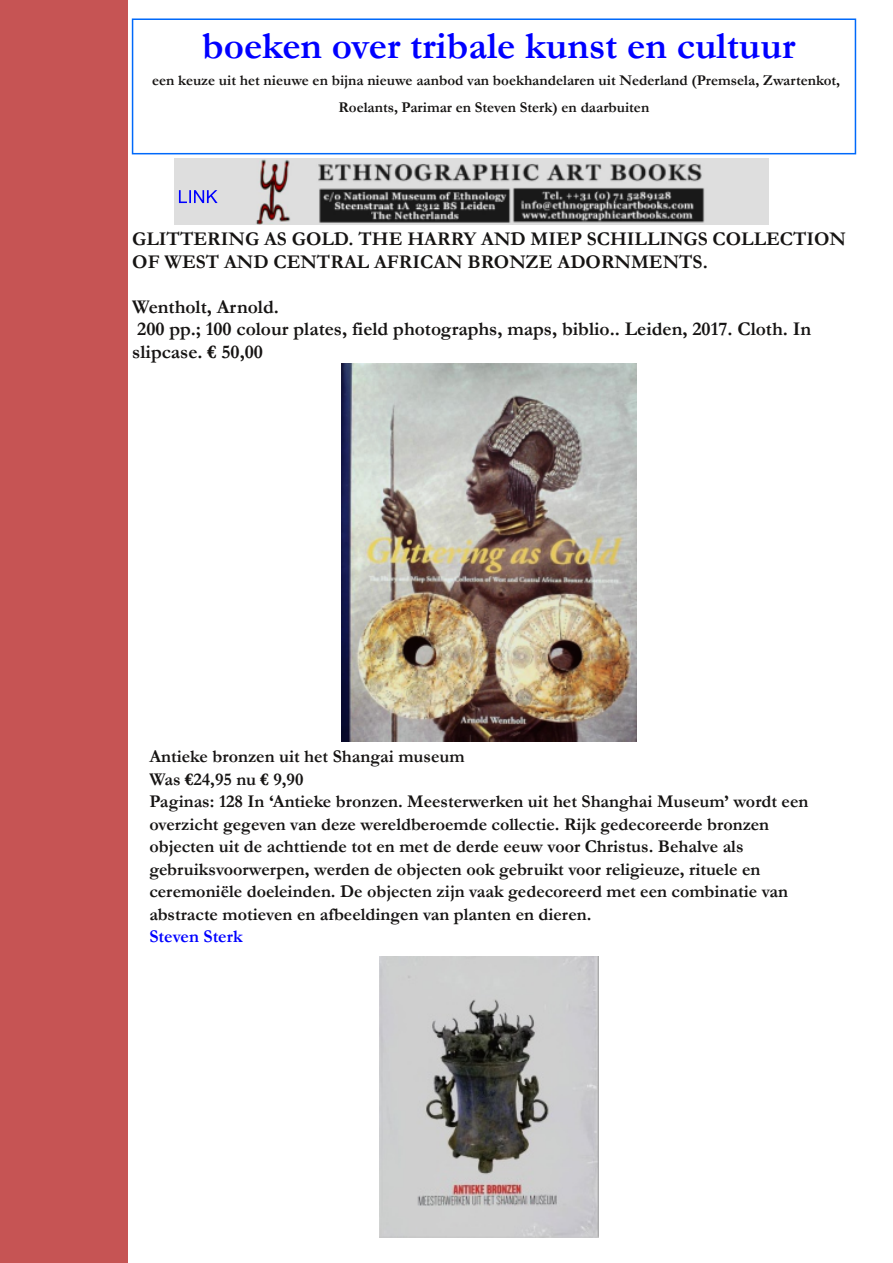
<style>
.page{position:relative;width:893px;height:1263px;background:#fff}
.page>*{position:absolute;margin:0;border:0;box-sizing:border-box;transform-origin:0 0}
.t1{font:700 39px "Garamond";color:#00f}
.t2{font:700 19.5px/22.5px "Garamond";color:#161413}
.t3{font:700 18px/22.5px "Garamond";color:#161413}
.t4{font:700 18px "Garamond";color:#00f}
.t5{font:700 15px/27px "Garamond";color:#161413;text-align:center}
</style>
<div class="page">
<div style="left:0;top:0;width:128px;height:1263px;background:#c65454"></div>
<div style="left:132px;top:18px;width:724px;height:136px;border:2px solid #0069fa"></div>
<img style="left:341px;top:363px;width:295px;height:378px">
<img style="left:380px;top:957px;width:218px;height:280px">
<img style="left:175px;top:158px;width:594px;height:66px">
<svg style="left:179px;top:190px;width:39px;height:13px"></svg>
<h1 class="t1" style="left:202px;top:24px;width:595px">boeken over tribale kunst en cultuur</h1>
<p class="t5" style="left:152px;top:67px;width:689px">een keuze uit het nieuwe en bijna nieuwe aanbod van boekhandelaren uit Nederland (Premsela, Zwartenkot,<br>Roelants, Parimar en Steven Sterk) en daarbuiten</p>
<p class="t2" style="left:132px;top:228px;width:715px">GLITTERING AS GOLD. THE HARRY AND MIEP SCHILLINGS COLLECTION<br>OF WEST AND CENTRAL AFRICAN BRONZE ADORNMENTS.</p>
<p class="t2" style="left:132px;top:296px;width:680px">Wentholt, Arnold.<br>200 pp.; 100 colour plates, field photographs, maps, biblio.. Leiden, 2017. Cloth. In slipcase. € 50,00</p>
<p class="t3" style="left:149px;top:746px;width:660px">Antieke bronzen uit het Shangai museum<br>Was €24,95 nu € 9,90<br>Paginas: 128 In ‘Antieke bronzen. Meesterwerken uit het Shanghai Museum’ wordt een overzicht gegeven van deze wereldberoemde collectie. Rijk gedecoreerde bronzen objecten uit de achttiende tot en met de derde eeuw voor Christus. Behalve als gebruiksvoorwerpen, werden de objecten ook gebruikt voor religieuze, rituele en ceremoniële doeleinden. De objecten zijn vaak gedecoreerd met een combinatie van abstracte motieven en afbeeldingen van planten en dieren.</p>
<p class="t4" style="left:149px;top:927px;width:95px">Steven Sterk</p>
</div>
